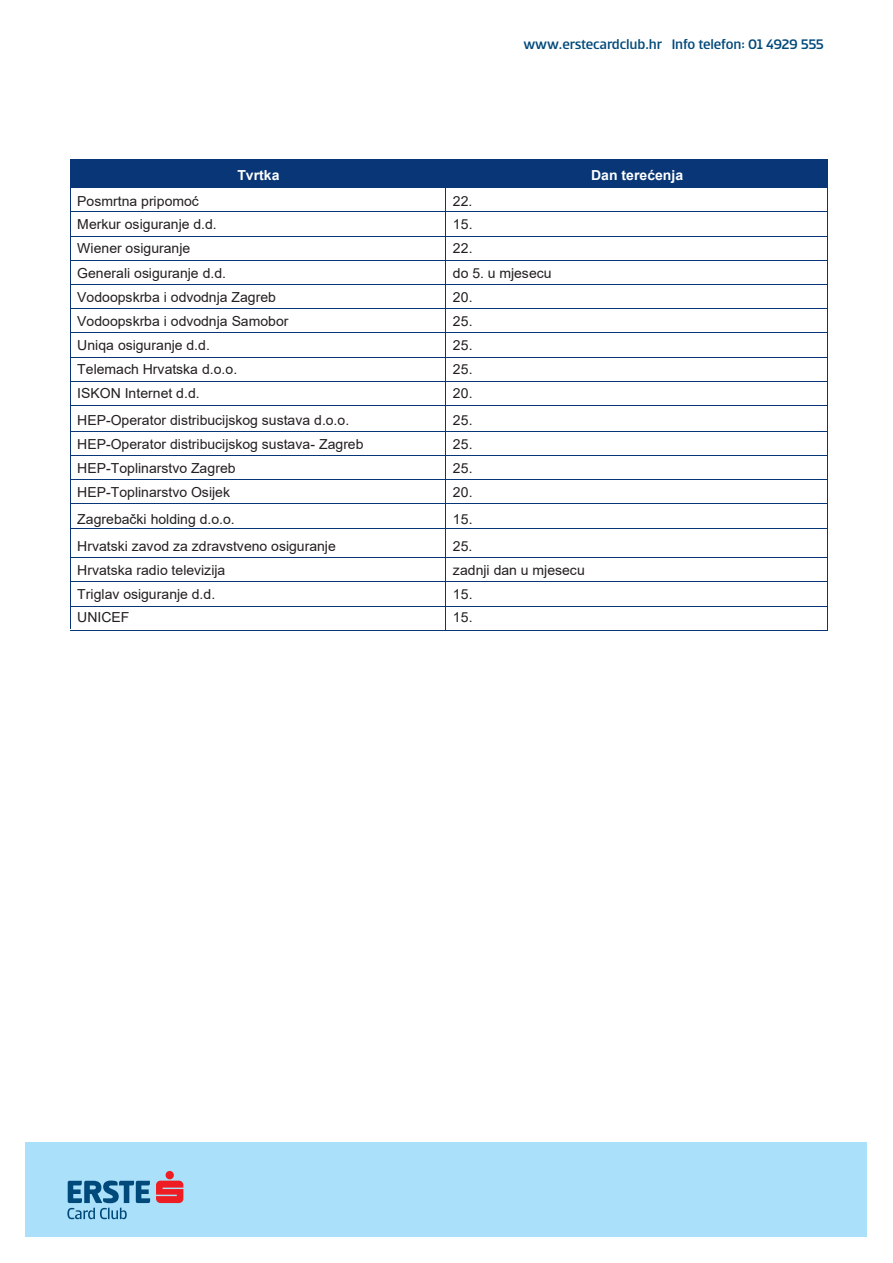
<style>
.page{position:relative;width:893px;height:1263px;background:#fff}
.page>*{position:absolute;margin:0;border:0;box-sizing:border-box;transform-origin:0 0}
.Order_Number{font:500 15px "Erste";letter-spacing:-.01em;color:#00497b}
.t1{font:13.8px/24.2px "Arial";letter-spacing:.005em;color:#231f20}
.t2{font:13.8px/24.2px "Arial";color:#231f20}
.t3{font:700 13.8px "Arial";color:#fff}
.s1{font-style:inherit}
</style>
<div class="page">
<div style="left:26px;top:1142px;width:841px;height:95px;background:#aae0f9"></div>
<svg style="left:67px;top:1180px;width:83px;height:39px"></svg>
<svg style="left:156px;top:1171px;width:27px;height:32px"></svg>
<div style="left:70px;top:159px;width:376px;height:28px;background:#083676"></div>
<div style="left:446px;top:159px;width:382px;height:28px;background:#083676"></div>
<hr style="left:71px;top:187px;width:374px;height:1px;background:#083676">
<hr style="left:447px;top:187px;width:380px;height:1px;background:#083676">
<hr style="left:71px;top:212px;width:374px;height:1px;background:#083676">
<hr style="left:446px;top:212px;width:381px;height:1px;background:#083676">
<hr style="left:71px;top:236px;width:374px;height:1px;background:#083676">
<hr style="left:446px;top:236px;width:381px;height:1px;background:#083676">
<hr style="left:71px;top:260px;width:374px;height:1px;background:#083676">
<hr style="left:446px;top:260px;width:381px;height:1px;background:#083676">
<hr style="left:71px;top:284px;width:374px;height:1px;background:#083676">
<hr style="left:446px;top:284px;width:381px;height:1px;background:#083676">
<hr style="left:71px;top:308px;width:374px;height:1px;background:#083676">
<hr style="left:446px;top:308px;width:381px;height:1px;background:#083676">
<hr style="left:71px;top:333px;width:374px;height:1px;background:#083676">
<hr style="left:446px;top:333px;width:381px;height:1px;background:#083676">
<hr style="left:71px;top:357px;width:374px;height:1px;background:#083676">
<hr style="left:446px;top:357px;width:381px;height:1px;background:#083676">
<hr style="left:71px;top:381px;width:374px;height:1px;background:#083676">
<hr style="left:446px;top:381px;width:381px;height:1px;background:#083676">
<hr style="left:71px;top:405px;width:374px;height:1px;background:#083676">
<hr style="left:446px;top:405px;width:381px;height:1px;background:#083676">
<hr style="left:71px;top:431px;width:374px;height:1px;background:#083676">
<hr style="left:446px;top:431px;width:381px;height:1px;background:#083676">
<hr style="left:71px;top:455px;width:374px;height:1px;background:#083676">
<hr style="left:446px;top:455px;width:381px;height:1px;background:#083676">
<hr style="left:71px;top:479px;width:374px;height:1px;background:#083676">
<hr style="left:446px;top:479px;width:381px;height:1px;background:#083676">
<hr style="left:71px;top:503px;width:374px;height:1px;background:#083676">
<hr style="left:446px;top:503px;width:381px;height:1px;background:#083676">
<hr style="left:71px;top:528px;width:374px;height:1px;background:#083676">
<hr style="left:446px;top:528px;width:381px;height:1px;background:#083676">
<hr style="left:71px;top:557px;width:374px;height:1px;background:#083676">
<hr style="left:446px;top:557px;width:381px;height:1px;background:#083676">
<hr style="left:71px;top:582px;width:374px;height:1px;background:#083676">
<hr style="left:446px;top:582px;width:381px;height:1px;background:#083676">
<hr style="left:71px;top:606px;width:374px;height:1px;background:#083676">
<hr style="left:446px;top:606px;width:381px;height:1px;background:#083676">
<svg style="left:70px;top:187px;width:2px;height:442px"></svg>
<hr style="left:71px;top:630px;width:374px;height:1px;background:#083676">
<svg style="left:445px;top:187px;width:2px;height:444px"></svg>
<hr style="left:446px;top:630px;width:381px;height:1px;background:#083676">
<svg style="left:827px;top:187px;width:1px;height:444px"></svg>
<p class="Order_Number" style="left:523px;top:36px;width:302px">www.erstecardclub.hr Info telefon: 01 4929 555</p>
<p class="t3" style="left:237px;top:165px;width:44px">Tvrtka</p>
<p class="t3" style="left:591px;top:165px;width:94px">Dan terećenja</p>
<p class="t1" style="left:77px;top:189px;width:123px">Posmrtna pripomoć</p>
<p class="t1" style="left:453px;top:189px;width:21px">22.</p>
<p class="t1" style="left:77px;top:212px;width:141px">Merkur osiguranje d.d.</p>
<p class="t1" style="left:453px;top:212px;width:21px">15.</p>
<p class="t1" style="left:77px;top:236px;width:213px">Wiener osiguranje<br>Generali osiguranje d.d.<br>Vodoopskrba i odvodnja Zagreb<br>Vodoopskrba i odvodnja Samobor<br>Uniqa osiguranje d.d.<br>Telemach Hrvatska d.o.o.<br>ISKON Internet d.d.</p>
<p class="t1" style="left:77px;top:408px;width:288px">HEP-Operator distribucijskog sustava d.o.o.<br>HEP-Operator distribucijskog sustava- Zagreb HEP-Toplinarstvo Zagreb<br>HEP-Toplinarstvo Osijek</p>
<p class="t1" style="left:77px;top:506px;width:260px;line-height:26.7px">Zagrebački holding d.o.o.<br>Hrvatski zavod za zdravstveno osiguranje</p>
<p class="t1" style="left:77px;top:558px;width:150px">Hrvatska radio televizija<br>Triglav osiguranje d.d.</p>
<p class="t2" style="left:453px;top:236px;width:100px"><span class="s1">2</span>2<span class="s1">.<br></span>do 5. u mjesecu<br><span class="s1">20.<br>25.<br>25.<br>25.<br></span>20.</p>
<p class="t1" style="left:453px;top:408px;width:21px;text-align:justify">25.<br>25.<br>25.<br>20.</p>
<p class="t1" style="left:453px;top:506px;width:21px;line-height:26.7px">15.<br><span class="s1">25.</span></p>
<p class="t1" style="left:453px;top:558px;width:133px">zadnji dan u mjesecu<br>15.</p>
<p class="t2" style="left:77px;top:605px;width:54px">UNICEF</p>
<p class="t1" style="left:453px;top:605px;width:21px">15.</p>
</div>
